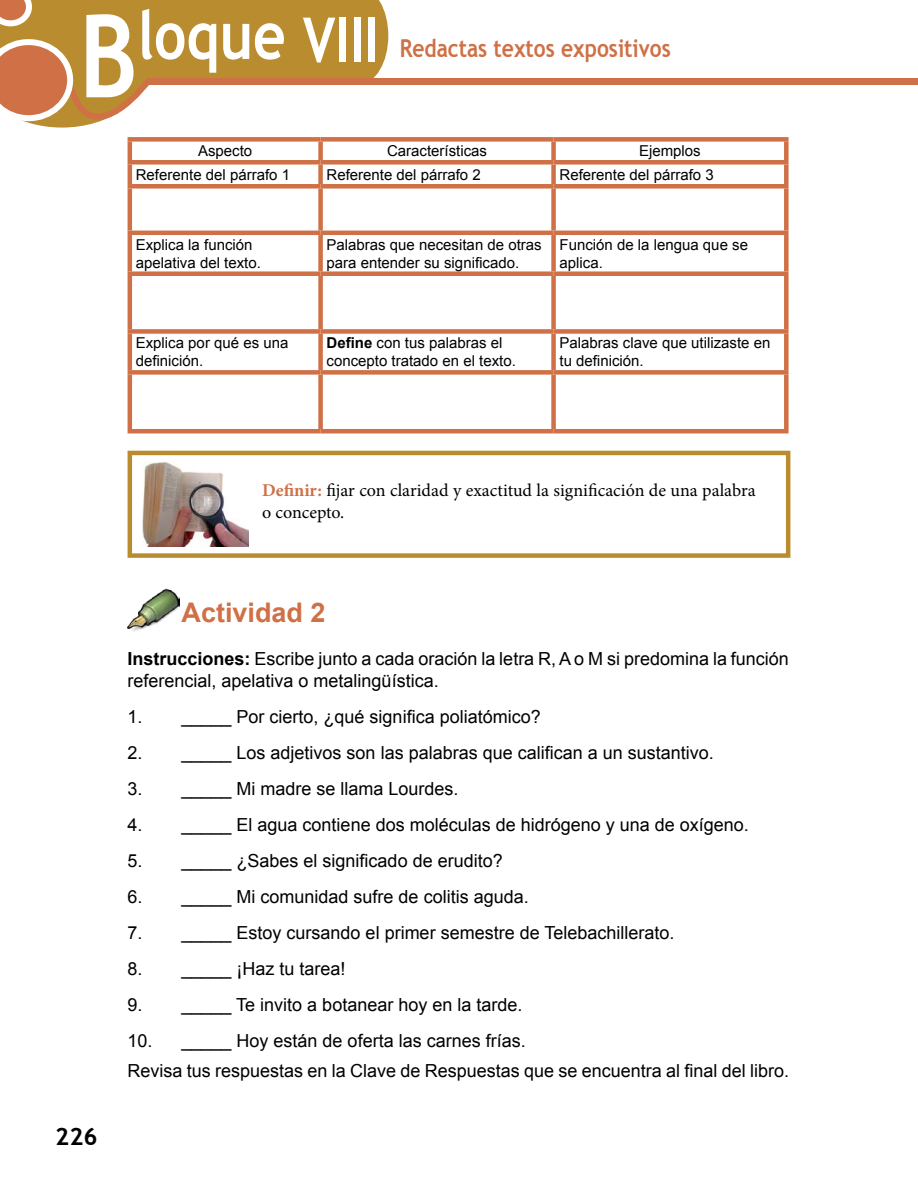
<style>
.page{position:relative;width:918px;height:1188px;background:#fff}
.page>*{position:absolute;margin:0;border:0;box-sizing:border-box;transform-origin:0 0}
.t1{font:700 67.05px "Trebuchet MS";color:#fff;scale:.85 1}
.t2{font:700 27px "Arial";color:#cf7046}
.t3{font:700 24.75px "Trebuchet MS";color:#cf7046;scale:.85 1}
.t4{font:700 24px "Trebuchet MS";color:#000}
.t5{font:18px/21.6px "Arial";color:#000}
.t6{font:18px/21.6px "Minion Pro";color:#000}
.t7{font:15px/18px "Arial";color:#000}
.s1{font-size:115.05px}
.s2{font-size:61.95px}
.s3{font-weight:700}
.s4{font-weight:700;color:#cf7046}
</style>
<div class="page">
<svg style="left:355px;top:0;width:33px;height:78px;background:#c09844"></svg>
<div style="left:0;top:0;width:355px;height:78px;background:#b98d2f"></div>
<svg style="left:0;top:0;width:155px;height:162px"></svg>
<div style="left:147px;top:78px;width:771px;height:7px;background:#cf7046"></div>
<div style="left:128px;top:137px;width:193px;height:5px;background:#cf7046"></div>
<div style="left:128px;top:160px;width:193px;height:5px;background:#cf7046"></div>
<div style="left:321px;top:160px;width:233px;height:5px;background:#cf7046"></div>
<div style="left:554px;top:160px;width:235px;height:5px;background:#cf7046"></div>
<hr style="left:128px;top:142px;width:4px;height:18px;background:#cf7046">
<hr style="left:128px;top:165px;width:4px;height:19px;background:#cf7046">
<hr style="left:128px;top:189px;width:4px;height:42px;background:#cf7046">
<hr style="left:128px;top:235px;width:4px;height:36px;background:#cf7046">
<hr style="left:128px;top:276px;width:4px;height:53px;background:#cf7046">
<hr style="left:128px;top:334px;width:4px;height:36px;background:#cf7046">
<hr style="left:128px;top:375px;width:4px;height:54px;background:#cf7046">
<div style="left:321px;top:137px;width:233px;height:5px;background:#cf7046"></div>
<div style="left:318px;top:142px;width:5px;height:18px;background:#cf7046"></div>
<div style="left:554px;top:137px;width:235px;height:5px;background:#cf7046"></div>
<div style="left:551px;top:142px;width:5px;height:18px;background:#cf7046"></div>
<div style="left:784px;top:142px;width:5px;height:18px;background:#cf7046"></div>
<div style="left:318px;top:165px;width:5px;height:19px;background:#cf7046"></div>
<div style="left:551px;top:165px;width:5px;height:19px;background:#cf7046"></div>
<div style="left:784px;top:165px;width:5px;height:19px;background:#cf7046"></div>
<div style="left:318px;top:189px;width:5px;height:42px;background:#cf7046"></div>
<div style="left:551px;top:189px;width:5px;height:42px;background:#cf7046"></div>
<div style="left:784px;top:189px;width:5px;height:42px;background:#cf7046"></div>
<div style="left:318px;top:235px;width:5px;height:36px;background:#cf7046"></div>
<div style="left:551px;top:235px;width:5px;height:36px;background:#cf7046"></div>
<div style="left:784px;top:235px;width:5px;height:36px;background:#cf7046"></div>
<div style="left:318px;top:276px;width:5px;height:53px;background:#cf7046"></div>
<div style="left:551px;top:276px;width:5px;height:53px;background:#cf7046"></div>
<div style="left:784px;top:276px;width:5px;height:53px;background:#cf7046"></div>
<div style="left:318px;top:334px;width:5px;height:36px;background:#cf7046"></div>
<div style="left:551px;top:334px;width:5px;height:36px;background:#cf7046"></div>
<div style="left:784px;top:334px;width:5px;height:36px;background:#cf7046"></div>
<div style="left:318px;top:375px;width:5px;height:54px;background:#cf7046"></div>
<div style="left:551px;top:375px;width:5px;height:54px;background:#cf7046"></div>
<div style="left:784px;top:375px;width:5px;height:54px;background:#cf7046"></div>
<div style="left:128px;top:184px;width:193px;height:5px;background:#cf7046"></div>
<div style="left:321px;top:184px;width:233px;height:5px;background:#cf7046"></div>
<div style="left:554px;top:184px;width:235px;height:5px;background:#cf7046"></div>
<hr style="left:128px;top:231px;width:193px;height:4px;background:#cf7046">
<hr style="left:321px;top:231px;width:233px;height:4px;background:#cf7046">
<hr style="left:554px;top:231px;width:235px;height:4px;background:#cf7046">
<div style="left:128px;top:271px;width:193px;height:5px;background:#cf7046"></div>
<div style="left:321px;top:271px;width:233px;height:5px;background:#cf7046"></div>
<div style="left:554px;top:271px;width:235px;height:5px;background:#cf7046"></div>
<div style="left:128px;top:329px;width:193px;height:5px;background:#cf7046"></div>
<div style="left:321px;top:329px;width:233px;height:5px;background:#cf7046"></div>
<div style="left:554px;top:329px;width:235px;height:5px;background:#cf7046"></div>
<div style="left:128px;top:370px;width:193px;height:5px;background:#cf7046"></div>
<div style="left:321px;top:370px;width:233px;height:5px;background:#cf7046"></div>
<div style="left:554px;top:370px;width:235px;height:5px;background:#cf7046"></div>
<hr style="left:128px;top:429px;width:193px;height:4px;background:#cf7046">
<hr style="left:321px;top:429px;width:233px;height:4px;background:#cf7046">
<hr style="left:554px;top:429px;width:235px;height:4px;background:#cf7046">
<img style="left:142px;top:462px;width:106px;height:85px">
<div style="left:128px;top:451px;width:662px;height:107px;border:4px solid #b98d2f"></div>
<img style="left:128px;top:588px;width:51px;height:44px">
<h1 class="t1" style="left:79px;top:-7px;width:354px"><span class="s1">B</span>loque <span class="s2">VIII</span></h1>
<h3 class="t3" style="left:400px;top:33px;width:321px">Redactas textos expositivos</h3>
<p class="t7" style="left:198px;top:142px;width:56px">Aspecto</p>
<p class="t7" style="left:387px;top:142px;width:102px">Características</p>
<p class="t7" style="left:639px;top:142px;width:63px">Ejemplos</p>
<p class="t7" style="left:136px;top:166px;width:156px">Referente del párrafo 1</p>
<p class="t7" style="left:327px;top:166px;width:156px">Referente del párrafo 2</p>
<p class="t7" style="left:560px;top:166px;width:156px">Referente del párrafo 3</p>
<p class="t7" style="left:136px;top:236px;width:127px">Explica la función apelativa del texto.</p>
<p class="t7" style="left:327px;top:236px;width:217px">Palabras que necesitan de otras para entender su significado.</p>
<p class="t7" style="left:560px;top:236px;width:190px">Función de la lengua que se aplica.</p>
<p class="t7" style="left:136px;top:334px;width:154px">Explica por qué es una definición.</p>
<p class="t7" style="left:327px;top:334px;width:191px"><span class="s3">Define</span> con tus palabras el concepto tratado en el texto.</p>
<p class="t7" style="left:560px;top:334px;width:212px">Palabras clave que utilizaste en tu definición.</p>
<p class="t6" style="left:262px;top:480px;width:495px"><span class="s4">Definir:</span> fijar con claridad y exactitud la significación de una palabra o concepto.</p>
<h3 class="t4" style="left:55px;top:1121px;width:44px">226</h3>
<h2 class="t2" style="left:182px;top:594px;width:146px">Actividad 2</h2>
<p class="t5" style="left:128px;top:648px;width:663px"><span class="s3">Instrucciones:</span> Escribe junto a cada oración la letra R, A o M si predomina la función referencial, apelativa o metalingüística.</p>
<p class="t5" style="left:128px;top:706px;width:415px">1. _____ Por cierto, ¿qué significa poliatómico?</p>
<p class="t5" style="left:128px;top:742px;width:588px">2. _____ Los adjetivos son las palabras que califican a un sustantivo.</p>
<p class="t5" style="left:128px;top:778px;width:333px">3. _____ Mi madre se llama Lourdes.</p>
<p class="t5" style="left:128px;top:814px;width:623px">4. _____ El agua contiene dos moléculas de hidrógeno y una de oxígeno.</p>
<p class="t5" style="left:128px;top:850px;width:377px">5. _____ ¿Sabes el significado de erudito?</p>
<p class="t5" style="left:128px;top:886px;width:403px">6. _____ Mi comunidad sufre de colitis aguda.</p>
<p class="t5" style="left:128px;top:922px;width:548px">7. _____ Estoy cursando el primer semestre de Telebachillerato.</p>
<p class="t5" style="left:128px;top:958px;width:220px">8. _____ ¡Haz tu tarea!</p>
<p class="t5" style="left:128px;top:994px;width:396px">9. _____ Te invito a botanear hoy en la tarde.</p>
<p class="t5" style="left:128px;top:1026px;width:663px;line-height:30px">10. _____ Hoy están de oferta las carnes frías.<br>Revisa tus respuestas en la Clave de Respuestas que se encuentra al final del libro.</p>
</div>
